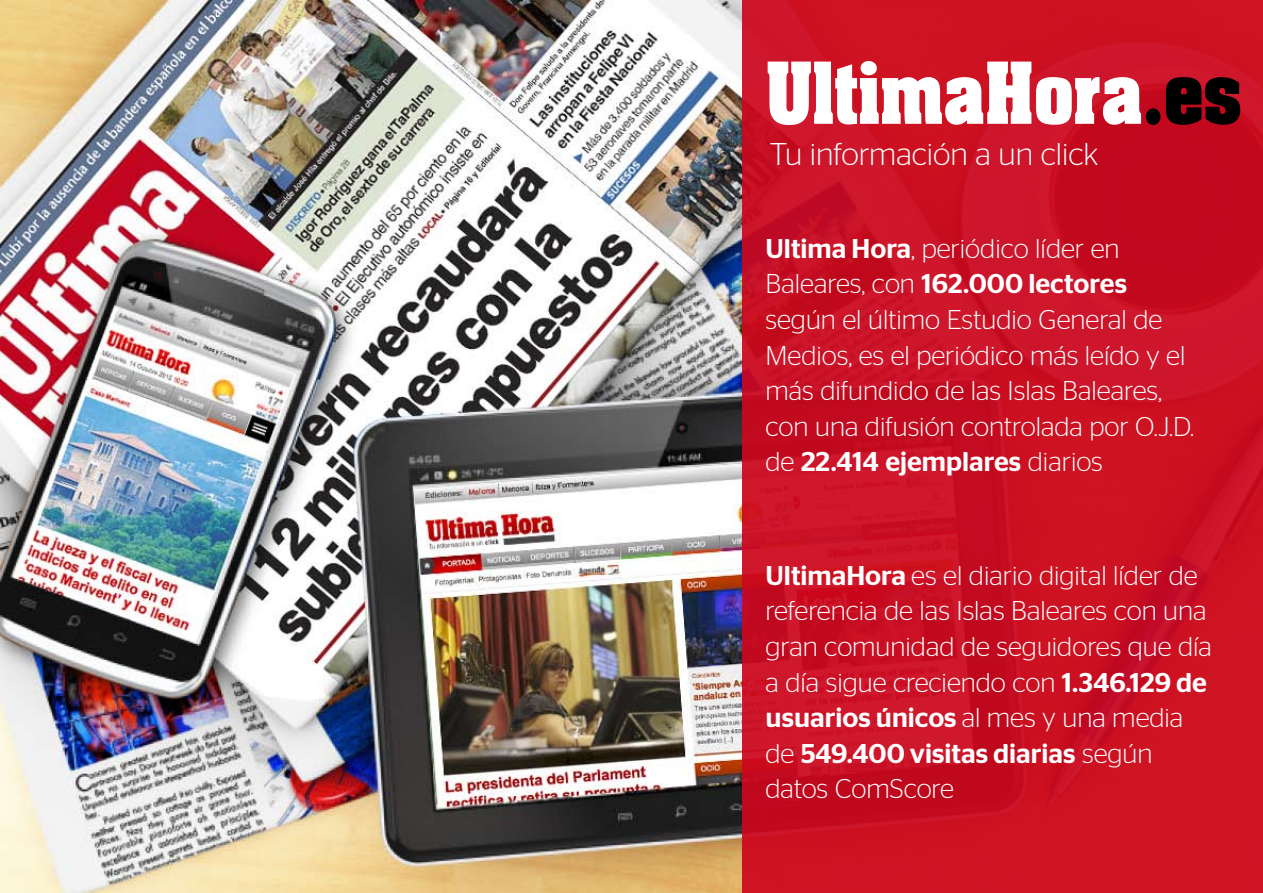
<style>
.page{position:relative;width:1263px;height:893px;background:#fff}
.page>*{position:absolute;margin:0;border:0;box-sizing:border-box;transform-origin:0 0}
.t1{font:700 72.6px "Aachen Std";color:#fff;scale:.88 1}
.t2{font:300 31.5px "Stag Sans";color:#fff}
.t3{font:300 27.15px/35.5px "Stag Sans";color:#fff}
.s1{color:#000}
.s2{font-weight:500}
</style>
<div class="page">
<img style="left:0;top:0;width:742px;height:893px">
<div style="left:742px;top:0;width:521px;height:893px;background:linear-gradient(to right,#ca1126,#cb1022)"></div>
<h1 class="t1" style="left:765px;top:41px;width:542px">UltimaHora<span class="s1">.es</span></h1>
<p class="t2" style="left:770px;top:137px;width:330px">Tu información a un click</p>
<p class="t3" style="left:765px;top:230px;width:430px"><span class="s2">Ultima Hora</span>, periódico líder en Baleares, con <span class="s2">162.000 lectores </span>según el último Estudio General de Medios, es el periódico más leído y el más difundido de las Islas Baleares, con una difusión controlada por O.J.D. de <span class="s2">22.414 ejemplares</span> diarios</p>
<p class="t3" style="left:765px;top:557px;width:448px"><span class="s2">UltimaHora</span> es el diario digital líder de referencia de las Islas Baleares con una gran comunidad de seguidores que día a día sigue creciendo con <span class="s2">1.346.129 de usuarios únicos</span> al mes y una media de <span class="s2">549.400 visitas diarias</span> según datos ComScore</p>
</div>
